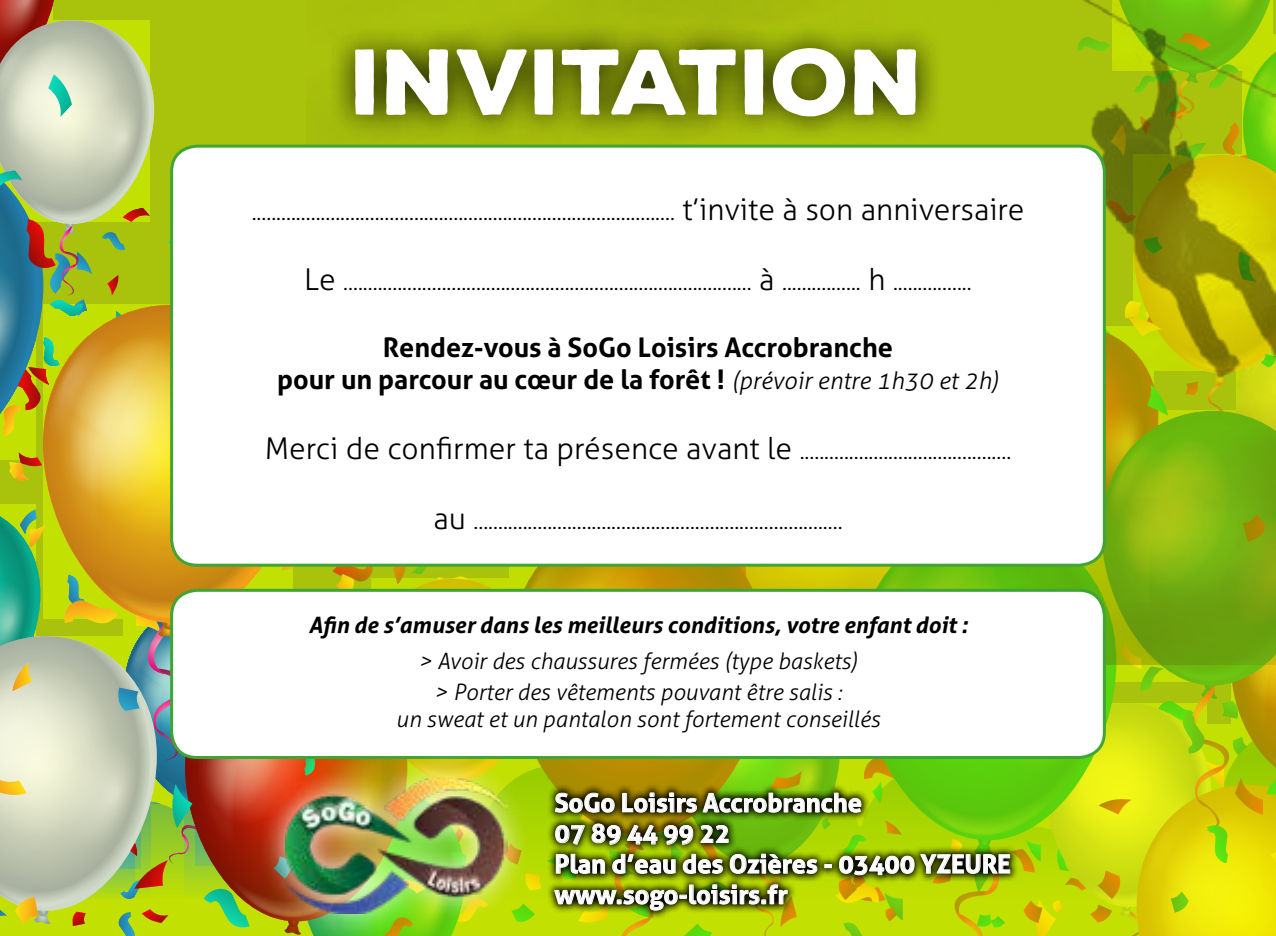
<style>
.page{position:relative;width:1276px;height:936px;background:#fff}
.page>*{position:absolute;margin:0;border:0;box-sizing:border-box;transform-origin:0 0}
.t1{font:900 90px "Nexa Rust Sans";color:#fff}
.t2{font:700 27px/32.4px "Aller";color:#000;text-align:center}
.t3{font:700 25.5px/30.6px "Aller";color:#fff}
.t4{font:300 24px "Aller";color:#000}
.t5{font:italic 300 22.5px/31.2px "Aller";color:#000;text-align:center}
.t6{font:italic 700 22.5px "Aller";color:#000}
.s1{font-size:30px}
.s2{font-weight:300;font-style:italic;font-size:24px}
</style>
<div class="page">
<img style="left:0;top:0;width:1276px;height:935px">
<h1 class="t1" style="left:351px;top:21px;width:574px">INVITATION</h1>
<p class="t4" style="left:252px;top:197px;width:774px">...................................................................................... <span class="s1">t’invite à son anniversaire</span></p>
<p class="t4" style="left:304px;top:267px;width:669px"><span class="s1">Le</span> ................................................................................... <span class="s1">à</span> ................ <span class="s1">h</span> ................</p>
<p class="t2" style="left:277px;top:330px;width:723px">Rendez-vous à SoGo Loisirs Accrobranche<br>pour un parcour au cœur de la forêt ! <span class="s2">(prévoir entre 1h30 et 2h)</span></p>
<p class="t4" style="left:265px;top:436px;width:748px"><span class="s1">Merci de confirmer ta présence avant le</span> ...........................................</p>
<p class="t4" style="left:433px;top:506px;width:411px"><span class="s1">au</span> ...........................................................................</p>
<p class="t6" style="left:308px;top:611px;width:660px">Afin de s’amuser dans les meilleurs conditions, votre enfant doit :</p>
<p class="t5" style="left:418px;top:645px;width:440px">&gt; Avoir des chaussures fermées (type baskets) &gt; Porter des vêtements pouvant être salis :</p>
<p class="t5" style="left:396px;top:703px;width:486px">un sweat et un pantalon sont fortement conseillés</p>
<p class="t3" style="left:554px;top:787px;width:458px">SoGo Loisirs Accrobranche<br>07 89 44 99 22<br>Plan d’eau des Ozières - 03400 YZEURE www.sogo-loisirs.fr</p>
</div>
